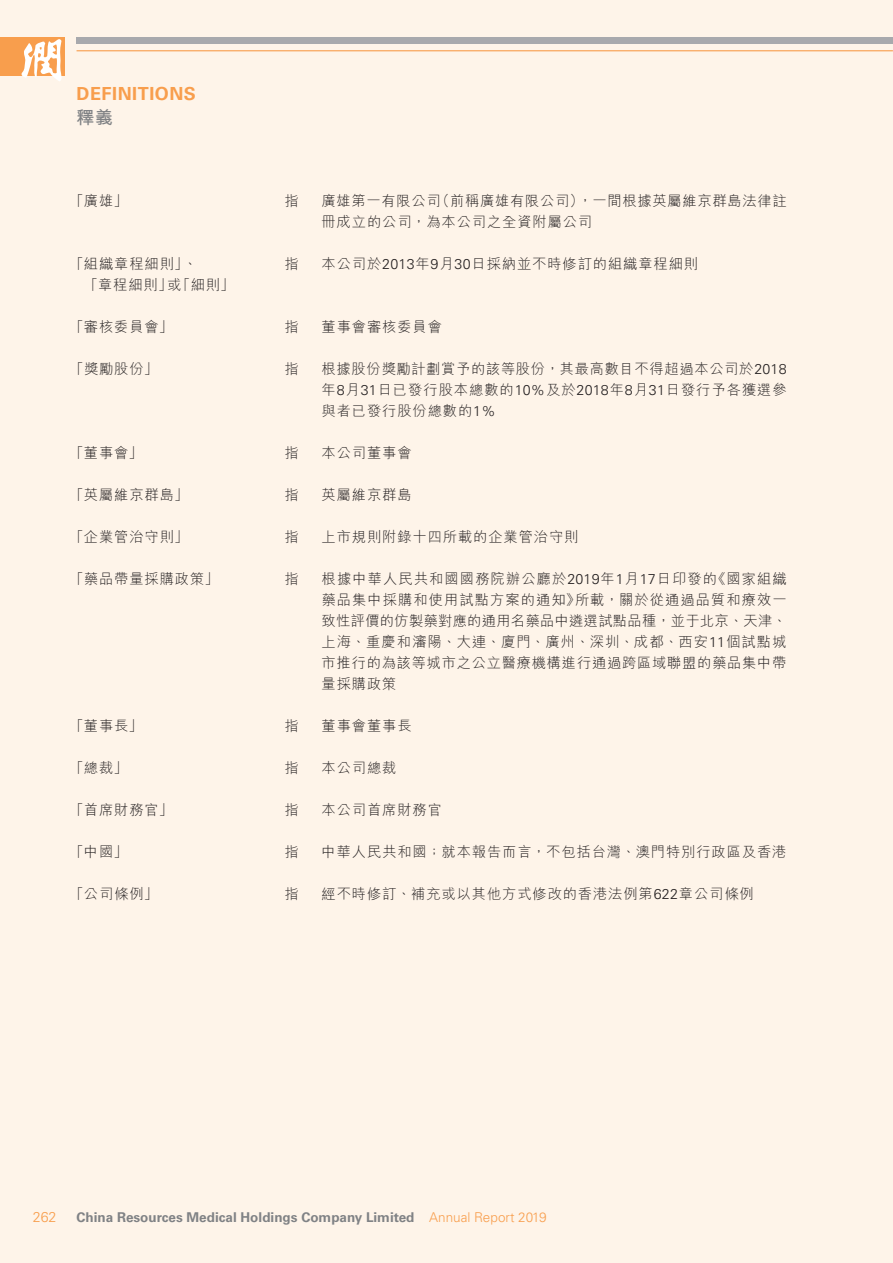
<style>
.page{position:relative;width:893px;height:1263px;background:#fef4e9}
.page>*{position:absolute;margin:0;border:0;box-sizing:border-box;transform-origin:0 0}
.t1{font:700 18px "Univers LT Std";letter-spacing:.03em;color:#f89e4d}
.t2{font:700 18px "M Hei HK";color:#808285}
._01_Body_Text{font:300 14.25px/21px "M Hei HK";letter-spacing:.065em;color:#231f20;text-align:justify}
._15_Table_Stub{font:300 14.25px/21px "M Hei HK";letter-spacing:.065em;color:#231f20}
.t3{font:300 14.25px "Univers LT Std";color:#f89e4d}
.t4{font:700 13.5px "Univers LT Std";color:#808285}
.s1{font-family:"Univers LT Std"}
.s2{font-weight:300;color:#f89e4d}
</style>
<div class="page">
<div style="left:77px;top:37px;width:816px;height:7px;background:#a8a9ad"></div>
<div style="left:0;top:37px;width:65px;height:39px;background:#f89e4d"></div>
<svg style="left:21px;top:39px;width:41px;height:42px"></svg>
<hr style="left:77px;top:50px;width:816px;height:1px;background:#f89e4d">
<p class="t1" style="left:77px;top:83px;width:121px">DEFINITIONS</p>
<p class="t2" style="left:77px;top:104px;width:38px">釋義</p>
<p class="_15_Table_Stub" style="left:69px;top:190px;width:60px">「廣雄」</p>
<p class="_01_Body_Text" style="left:284px;top:190px;width:16px">指</p>
<p class="_01_Body_Text" style="left:322px;top:190px;width:467px">廣雄第一有限公司（前稱廣雄有限公司），一間根據英屬維京群島法律註冊成立的公司，為本公司之全資附屬公司</p>
<p class="_15_Table_Stub" style="left:84px;top:253px;width:152px;text-indent:-14px">「組織章程細則」、<br>「章程細則」或「細則」</p>
<p class="_01_Body_Text" style="left:284px;top:253px;width:16px">指</p>
<p class="_01_Body_Text" style="left:322px;top:253px;width:378px">本公司於<span class="s1">2013</span>年<span class="s1">9</span>月<span class="s1">30</span>日採納並不時修訂的組織章程細則</p>
<p class="_15_Table_Stub" style="left:69px;top:316px;width:105px">「審核委員會」</p>
<p class="_01_Body_Text" style="left:284px;top:316px;width:16px">指</p>
<p class="_01_Body_Text" style="left:322px;top:316px;width:122px">董事會審核委員會</p>
<p class="_15_Table_Stub" style="left:69px;top:358px;width:90px">「獎勵股份」</p>
<p class="_01_Body_Text" style="left:284px;top:358px;width:16px">指</p>
<p class="_01_Body_Text" style="left:322px;top:358px;width:467px">根據股份獎勵計劃賞予的該等股份，其最高數目不得超過本公司於<span class="s1">2018</span>年<span class="s1">8</span>月<span class="s1">31</span>日已發行股本總數的<span class="s1">10%</span>及於<span class="s1">2018</span>年<span class="s1">8</span>月<span class="s1">31</span>日發行予各獲選參與者已發行股份總數的<span class="s1">1%</span></p>
<p class="_15_Table_Stub" style="left:69px;top:442px;width:75px">「董事會」</p>
<p class="_01_Body_Text" style="left:284px;top:442px;width:16px">指</p>
<p class="_01_Body_Text" style="left:322px;top:442px;width:92px">本公司董事會</p>
<p class="_15_Table_Stub" style="left:69px;top:484px;width:120px">「英屬維京群島」</p>
<p class="_01_Body_Text" style="left:284px;top:484px;width:16px">指</p>
<p class="_01_Body_Text" style="left:322px;top:484px;width:92px">英屬維京群島</p>
<p class="_15_Table_Stub" style="left:69px;top:526px;width:120px">「企業管治守則」</p>
<p class="_01_Body_Text" style="left:284px;top:526px;width:16px">指</p>
<p class="_01_Body_Text" style="left:322px;top:526px;width:258px">上市規則附錄十四所載的企業管治守則</p>
<p class="_15_Table_Stub" style="left:69px;top:568px;width:151px">「藥品帶量採購政策」</p>
<p class="_01_Body_Text" style="left:284px;top:568px;width:16px">指</p>
<p class="_01_Body_Text" style="left:322px;top:568px;width:467px">根據中華人民共和國國務院辦公廳於<span class="s1">2019</span>年<span class="s1">1</span>月<span class="s1">17</span>日印發的《國家組織藥品集中採購和使用試點方案的通知》所載，關於從通過品質和療效一致性評價的仿製藥對應的通用名藥品中遴選試點品種，並于北京、天津、上海、重慶和瀋陽、大連、廈門、廣州、深圳、成都、西安<span class="s1">11</span>個試點城市推行的為該等城市之公立醫療機構進行通過跨區域聯盟的藥品集中帶量採購政策</p>
<p class="_15_Table_Stub" style="left:69px;top:715px;width:75px">「董事長」</p>
<p class="_01_Body_Text" style="left:284px;top:715px;width:16px">指</p>
<p class="_01_Body_Text" style="left:322px;top:715px;width:92px">董事會董事長</p>
<p class="_15_Table_Stub" style="left:69px;top:757px;width:60px">「總裁」</p>
<p class="_01_Body_Text" style="left:284px;top:757px;width:16px">指</p>
<p class="_01_Body_Text" style="left:322px;top:757px;width:76px">本公司總裁</p>
<p class="_15_Table_Stub" style="left:69px;top:799px;width:105px">「首席財務官」</p>
<p class="_01_Body_Text" style="left:284px;top:799px;width:16px">指</p>
<p class="_01_Body_Text" style="left:322px;top:799px;width:122px">本公司首席財務官</p>
<p class="_15_Table_Stub" style="left:69px;top:841px;width:60px">「中國」</p>
<p class="_01_Body_Text" style="left:284px;top:841px;width:16px">指</p>
<p class="_01_Body_Text" style="left:322px;top:841px;width:466px">中華人民共和國；就本報告而言，不包括台灣、澳門特別行政區及香港</p>
<p class="_15_Table_Stub" style="left:69px;top:883px;width:90px">「公司條例」</p>
<p class="_01_Body_Text" style="left:284px;top:883px;width:16px">指</p>
<p class="_01_Body_Text" style="left:322px;top:883px;width:434px">經不時修訂、補充或以其他方式修改的香港法例第<span class="s1">622</span>章公司條例</p>
<p class="t3" style="left:33px;top:1209px;width:25px">262</p>
<p class="t4" style="left:77px;top:1210px;width:472px">China Resources Medical Holdings Company Limited <span class="s2">Annual Report 2019</span></p>
</div>
